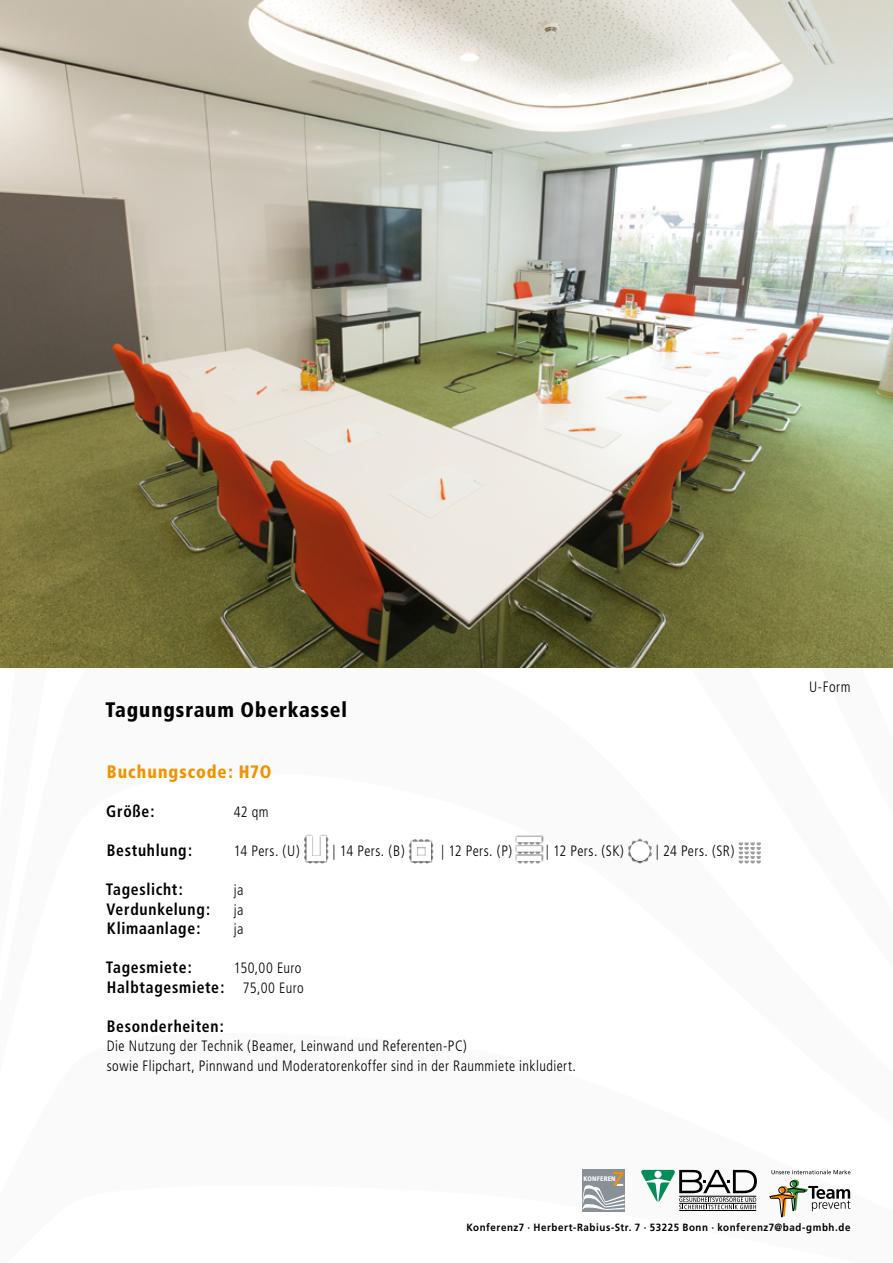
<style>
.page{position:relative;width:893px;height:1263px;background:#fff}
.page>*{position:absolute;margin:0;border:0;box-sizing:border-box;transform-origin:0 0}
.headline{font:900 condensed 21px "Frutiger";letter-spacing:.045em;color:#000;scale:.95 1}
.t1{font:900 condensed 18px "Frutiger";letter-spacing:.06em;color:#f39200;scale:.95 1}
.Fließtext{font:700 condensed 16.5px "Frutiger";letter-spacing:.045em;color:#000;scale:.95 1}
.Fließtext-2{font:300 condensed 15px "Frutiger";letter-spacing:.03em;color:#000;scale:.95 1}
.t2{font:700 10.5px "Frutiger";letter-spacing:.06em;color:#000;scale:.93 1}
.t3{font:900 condensed 6.6px "Frutiger";letter-spacing:.02em;color:#fff}
.s1{font-weight:300;font-size:15px}
</style>
<div class="page">
<div style="left:305px;top:834px;width:23px;height:29px;background:#000;opacity:.75"></div>
<svg style="left:304px;top:836px;width:24px;height:27px"></svg>
<svg style="left:409px;top:839px;width:24px;height:24px"></svg>
<div style="left:515px;top:854px;width:28px;height:9px;background:#000;opacity:.75"></div>
<div style="left:515px;top:844px;width:28px;height:9px;background:#000;opacity:.75"></div>
<div style="left:515px;top:835px;width:28px;height:9px;background:#bababa"></div>
<svg style="left:516px;top:837px;width:26px;height:26px"></svg>
<div style="left:628px;top:839px;width:24px;height:24px;background:#000;opacity:.75"></div>
<div style="left:630px;top:841px;width:20px;height:20px;background:#fff;border-radius:50%"></div>
<svg style="left:739px;top:842px;width:22px;height:21px"></svg>
<img style="left:0;top:0;width:893px;height:668px">
<div style="left:583px;top:1170px;width:42px;height:42px;background:#879197"></div>
<svg style="left:583px;top:1172px;width:42px;height:38px"></svg>
<hr style="left:679px;top:1210px;width:77px;height:1px;background:#000">
<svg style="left:641px;top:1170px;width:116px;height:39px"></svg>
<svg style="left:769px;top:1180px;width:81px;height:37px"></svg>
<svg style="left:771px;top:1170px;width:79px;height:4px"></svg>
<p class="headline" style="left:105px;top:697px;width:256px">Tagungsraum Oberkassel</p>
<p class="t1" style="left:107px;top:761px;width:175px">Buchungscode: H7O</p>
<p class="Fließtext" style="left:106px;top:801px;width:52px">Größe:</p>
<p class="Fließtext-2" style="left:234px;top:803px;width:38px">42 qm</p>
<p class="Fließtext" style="left:107px;top:840px;width:91px">Bestuhlung:</p>
<p class="Fließtext-2" style="left:234px;top:842px;width:71px">14 Pers. (U)</p>
<p class="Fließtext-2" style="left:332px;top:842px;width:78px">| 14 Pers. (B)</p>
<p class="Fließtext-2" style="left:441px;top:842px;width:76px">| 12 Pers. (P)</p>
<p class="Fließtext-2" style="left:546px;top:842px;width:84px">| 12 Pers. (SK)</p>
<p class="Fließtext-2" style="left:656px;top:842px;width:84px">| 24 Pers. (SR)</p>
<p class="Fließtext" style="left:106px;top:879px;width:83px">Tageslicht:</p>
<p class="Fließtext-2" style="left:234px;top:881px;width:12px">ja</p>
<p class="Fließtext" style="left:106px;top:899px;width:111px">Verdunkelung:</p>
<p class="Fließtext-2" style="left:234px;top:901px;width:12px">ja</p>
<p class="Fließtext" style="left:107px;top:918px;width:100px">Klimaanlage:</p>
<p class="Fließtext-2" style="left:234px;top:920px;width:12px">ja</p>
<p class="Fließtext" style="left:106px;top:957px;width:92px">Tagesmiete:</p>
<p class="Fließtext-2" style="left:234px;top:959px;width:73px">150,00 Euro</p>
<p class="Fließtext" style="left:107px;top:977px;width:209px">Halbtagesmiete: <span class="s1">75,00 Euro</span></p>
<p class="Fließtext" style="left:107px;top:1016px;width:125px">Besonderheiten:</p>
<p class="Fließtext-2" style="left:107px;top:1037px;width:380px">Die Nutzung der Technik (Beamer, Leinwand und Referenten-PC)</p>
<p class="Fließtext-2" style="left:107px;top:1057px;width:495px">sowie Flipchart, Pinnwand und Moderatorenkoffer sind in der Raummiete inkludiert.</p>
<p class="t3" style="left:583px;top:1174px;width:34px">KONFEREN</p>
<p class="Fließtext-2" style="left:809px;top:678px;width:45px">U-Form</p>
<p class="t2" style="left:466px;top:1221px;width:414px">Konferenz7 · Herbert-Rabius-Str. 7 · 53225 Bonn · konferenz7@bad-gmbh.de</p>
</div>
